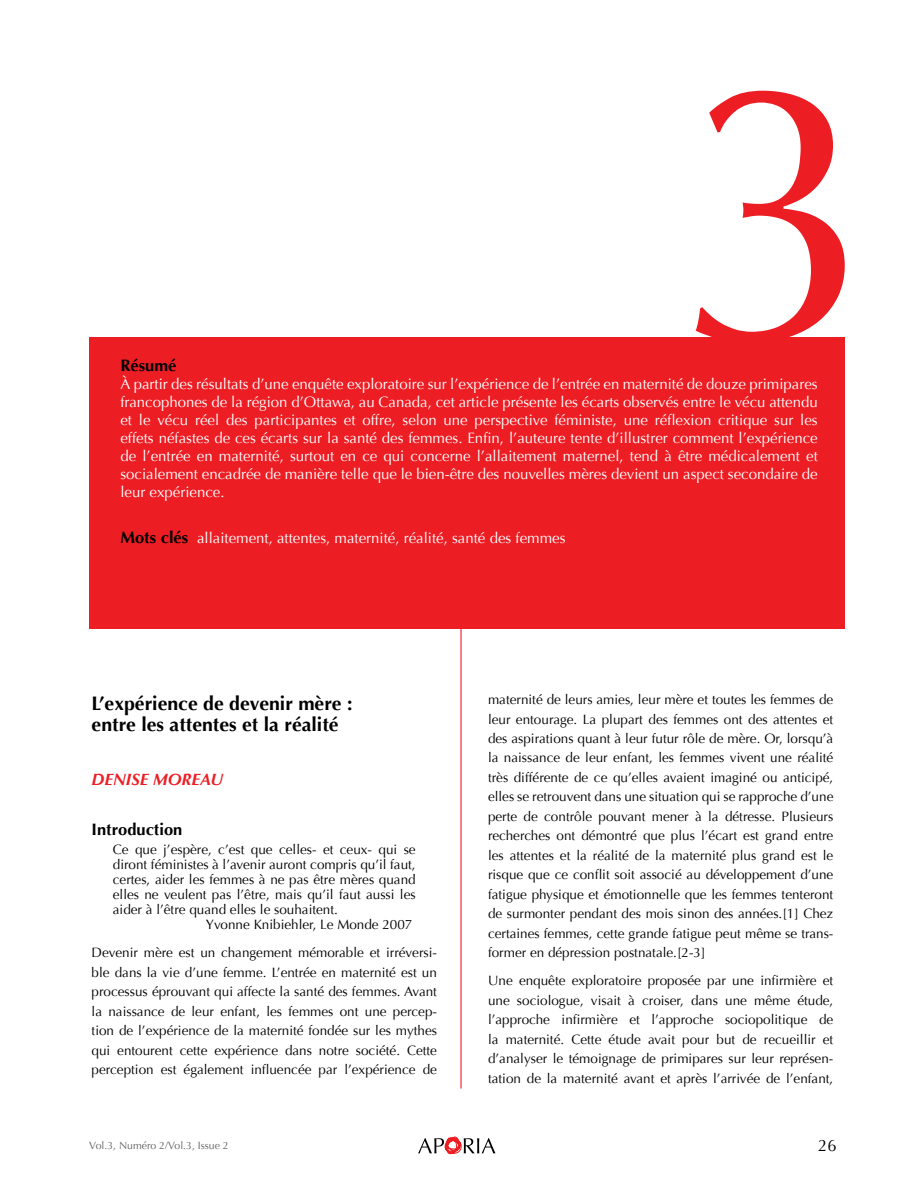
<style>
.page{position:relative;width:918px;height:1188px;background:#fff}
.page>*{position:absolute;margin:0;border:0;box-sizing:border-box;transform-origin:0 0}
.t1{font:367.35px "Optima";color:#ed1d24}
.t2{font:700 19.5px/21px "Optima";color:#000}
.t3{font:700 16.5px "Optima";color:#000}
.t4{font:italic 700 16.5px "Optima";color:#ed1d24}
.t5{font:16.5px "Optima";color:#000}
.t6{font:15px/18px "Optima";color:#fff;text-align:justify}
.t7{font:13.5px/19.5px "Optima";color:#000;text-align:justify}
.t8{font:10.5px "Optima";color:#636466}
.s1{font-weight:700;font-size:16.5px;color:#000}
</style>
<div class="page">
<div style="left:89px;top:337px;width:756px;height:292px;background:#ed1d24"></div>
<hr style="left:460px;top:628px;width:2px;height:461px;background:#ed1d24">
<svg style="left:418px;top:1136px;width:78px;height:19px"></svg>
<h1 class="t1" style="left:680px;top:0;width:206px">3</h1>
<p class="t3" style="left:120px;top:356px;width:57px">Résumé</p>
<p class="t6" style="left:120px;top:375px;width:699px">À partir des résultats d’une enquête exploratoire sur l’expérience de l’entrée en maternité de douze primipares francophones de la région d’Ottawa, au Canada, cet article présente les écarts observés entre le vécu attendu et le vécu réel des participantes et offre, selon une perspective féministe, une réflexion critique sur les</p>
<p class="t6" style="left:120px;top:429px;width:699px">effets néfastes de ces écarts sur la santé des femmes. Enfin, l’auteure tente d’illustrer comment l’expérience de l’entrée en maternité, surtout en ce qui concerne l’allaitement maternel, tend à être médicalement et socialement encadrée de manière telle que le bien-être des nouvelles mères devient un aspect secondaire de leur expérience.</p>
<p class="t6" style="left:120px;top:530px;width:447px"><span class="s1">Mots clés</span> allaitement, attentes, maternité, réalité, santé des femmes</p>
<h2 class="t2" style="left:92px;top:693px;width:262px">L’expérience de devenir mère : entre les attentes et la réalité</h2>
<p class="t4" style="left:92px;top:770px;width:133px">DENISE MOREAU</p>
<p class="t3" style="left:92px;top:820px;width:92px">Introduction</p>
<p class="t7" style="left:113px;top:840px;width:304px">Ce que j’espère, c’est que celles- et ceux- qui se</p>
<p class="t7" style="left:113px;top:855px;width:304px">diront féministes à l’avenir auront compris qu’il faut,</p>
<p class="t7" style="left:113px;top:870px;width:304px">certes, aider les femmes à ne pas être mères quand</p>
<p class="t7" style="left:113px;top:885px;width:304px">elles ne veulent pas l’être, mais qu’il faut aussi les</p>
<p class="t7" style="left:113px;top:900px;width:227px">aider à l’être quand elles le souhaitent.</p>
<p class="t7" style="left:206px;top:915px;width:208px">Yvonne Knibiehler, Le Monde 2007</p>
<p class="t7" style="left:92px;top:943px;width:347px">Devenir mère est un changement mémorable et irréversi&shy;ble dans la vie d’une femme. L’entrée en maternité est un processus éprouvant qui affecte la santé des femmes. Avant la naissance de leur enfant, les femmes ont une percep&shy;tion de l’expérience de la maternité fondée sur les mythes qui entourent cette expérience dans notre société. Cette perception est également influencée par l’expérience de</p>
<p class="t8" style="left:89px;top:1140px;width:141px">Vol.3, Numéro 2/Vol.3, Issue 2</p>
<p class="t7" style="left:488px;top:690px;width:347px">maternité de leurs amies, leur mère et toutes les femmes de leur entourage. La plupart des femmes ont des attentes et des aspirations quant à leur futur rôle de mère. Or, lorsqu’à la naissance de leur enfant, les femmes vivent une réalité très différente de ce qu’elles avaient imaginé ou anticipé, elles se retrouvent dans une situation qui se rapproche d’une perte de contrôle pouvant mener à la détresse. Plusieurs recherches ont démontré que plus l’écart est grand entre les attentes et la réalité de la maternité plus grand est le risque que ce conflit soit associé au développement d’une fatigue physique et émotionnelle que les femmes tenteront de surmonter pendant des mois sinon des années.[1] Chez certaines femmes, cette grande fatigue peut même se trans&shy;former en dépression postnatale.[2-3]</p>
<p class="t7" style="left:488px;top:971px;width:347px">Une enquête exploratoire proposée par une infirmière et une sociologue, visait à croiser, dans une même étude, l’approche infirmière et l’approche sociopolitique de la maternité. Cette étude avait pour but de recueillir et d’analyser le témoignage de primipares sur leur représen&shy;tation de la maternité avant et après l’arrivée de l’enfant,</p>
<p class="t5" style="left:818px;top:1135px;width:20px">26</p>
</div>
